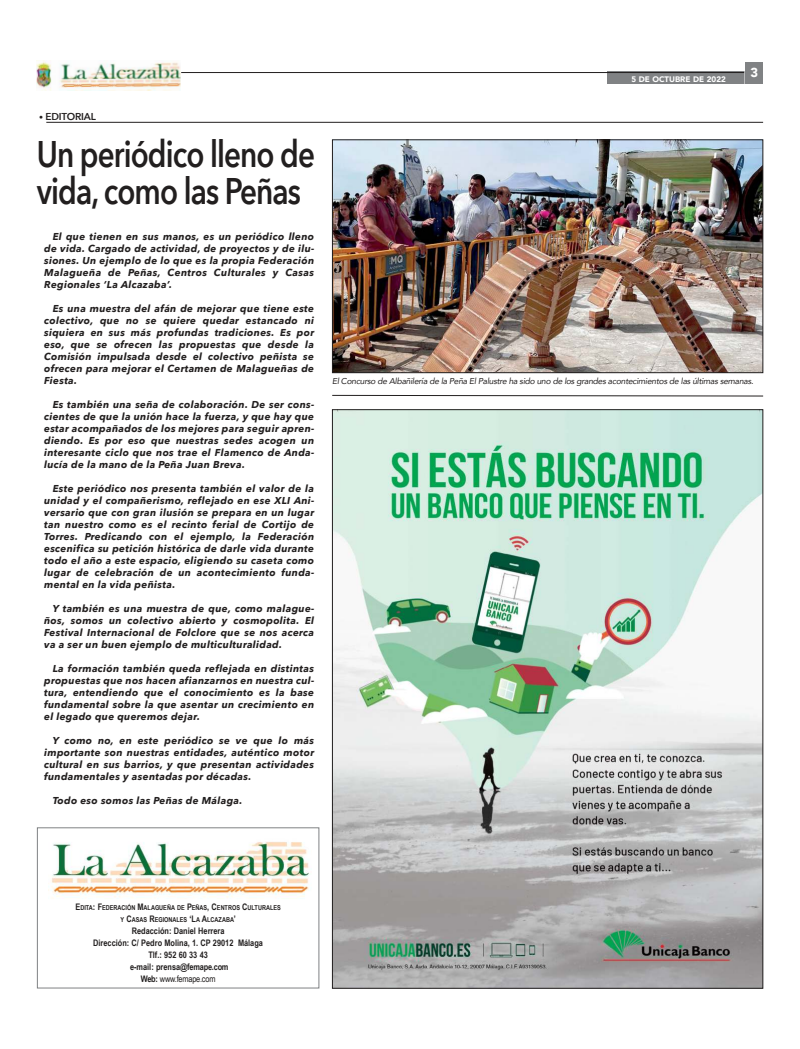
<style>
.page{position:relative;width:800px;height:1049px;background:#fff}
.page>*{position:absolute;margin:0;border:0;box-sizing:border-box;transform-origin:0 0}
.t1{font:600 37px/37px "Avenir Next";letter-spacing:-.03em;color:#221f1f;scale:.8 1}
.t2{font:900 13px "Avenir";color:#fff}
.t3{font:italic 700 10px/12px "Avenir Next";letter-spacing:.03em;color:#221f1f;text-align:justify}
.t4{font:600 10px "Avenir Next";letter-spacing:-.02em;color:#221f1f}
.t5{font:700 9px/12px "Arial Narrow";color:#221f1f;text-align:center}
.t6{font:italic 8.5px "Avenir";letter-spacing:-.03em;color:#221f1f}
.t7{font:900 8px "Avenir";color:#fff}
.t8{font:700 6.8px/12px "Arial Narrow";color:#221f1f;text-align:center}
.s1{font-family:"Avenir";font-weight:400;font-size:8px}
.s2{font-size:9px}
.s3{font-weight:400}
</style>
<div class="page">
<div style="left:37px;top:827px;width:282px;height:161px;border:1px solid #808284"></div>
<img style="left:48px;top:842px;width:261px;height:57px">
<hr style="left:46px;top:122px;width:717px;height:1px;background:#221f1f">
<div style="left:607px;top:72px;width:143px;height:12px;background:#808284"></div>
<hr style="left:181px;top:72px;width:563px;height:1px;background:#221f1f">
<svg style="left:744px;top:71px;width:1px;height:13px"></svg>
<div style="left:745px;top:63px;width:18px;height:21px;background:#808284"></div>
<img style="left:37px;top:60px;width:144px;height:31px">
<img style="left:334px;top:142px;width:427px;height:229px">
<div style="left:332px;top:140px;width:431px;height:233px;border:1px solid #221f1f"></div>
<img style="left:334px;top:411px;width:427px;height:575px">
<svg style="left:332px;top:395px;width:431px;height:1px"></svg>
<p class="t4" style="left:39px;top:112px;width:58px"><span class="s1">ï</span> EDITORIAL</p>
<h1 class="t1" style="left:37px;top:139px;width:349px">Un periódico lleno de vida, como las Peñas</h1>
<p class="t3" style="left:44px;top:231px;width:272px;text-indent:9px">El que tienen en sus manos, es un periódico lleno de vida. Cargado de actividad, de proyectos y de ilu&shy;siones. Un ejemplo de lo que es la propia Federación Malagueña de Peñas, Centros Culturales y Casas Regionales ‘La Alcazaba’.</p>
<p class="t3" style="left:44px;top:303px;width:271px;text-indent:9px">Es una muestra del afán de mejorar que tiene este colectivo, que no se quiere quedar estancado ni siquiera en sus más profundas tradiciones. Es por eso, que se ofrecen las propuestas que desde la Comisión impulsada desde el colectivo peñista se ofrecen para mejorar el Certamen de Malagueñas de Fiesta.</p>
<p class="t3" style="left:44px;top:399px;width:272px;text-indent:9px">Es también una seña de colaboración. De ser cons&shy;cientes de que la unión hace la fuerza, y que hay que estar acompañados de los mejores para seguir apren&shy;diendo. Es por eso que nuestras sedes acogen un interesante ciclo que nos trae el Flamenco de Anda&shy;lucía de la mano de la Peña Juan Breva.</p>
<p class="t3" style="left:44px;top:483px;width:272px;text-indent:9px">Este periódico nos presenta también el valor de la unidad y el compañerismo, reflejado en ese XLI Ani&shy;versario que con gran ilusión se prepara en un lugar tan nuestro como es el recinto ferial de Cortijo de Torres. Predicando con el ejemplo, la Federación escenifica su petición histórica de darle vida durante todo el año a este espacio, eligiendo su caseta como lugar de celebración de un acontecimiento funda&shy;mental en la vida peñista.</p>
<p class="t3" style="left:44px;top:603px;width:272px;text-indent:9px">Y también es una muestra de que, como malague&shy;ños, somos un colectivo abierto y cosmopolita. El Festival Internacional de Folclore que se nos acerca va a ser un buen ejemplo de multiculturalidad.</p>
<p class="t3" style="left:44px;top:663px;width:272px;text-indent:9px">La formación también queda reflejada en distintas propuestas que nos hacen afianzarnos en nuestra cul&shy;tura, entendiendo que el conocimiento es la base fundamental sobre la que asentar un crecimiento en el legado que queremos dejar.</p>
<p class="t3" style="left:44px;top:735px;width:271px;text-indent:9px">Y como no, en este periódico se ve que lo más importante son nuestras entidades, auténtico motor cultural en sus barrios, y que presentan actividades fundamentales y asentadas por décadas.</p>
<p class="t3" style="left:53px;top:795px;width:191px">Todo eso somos las Peñas de Málaga.</p>
<p class="t7" style="left:631px;top:75px;width:96px">5 DE OCTUBRE DE 2022</p>
<h2 class="t2" style="left:750px;top:65px;width:9px">3</h2>
<p class="t6" style="left:332px;top:378px;width:423px">El Concurso de Albañilería de la Peña El Palustre ha sido uno de los grandes acontecimientos de las últimas semanas.</p>
<p class="t8" style="left:75px;top:902px;width:207px"><span class="s2">E</span>DITA<span class="s2">: F</span>EDERACIÓN <span class="s2">M</span>ALAGUEÑA DE <span class="s2">P</span>EÑAS<span class="s2">, C</span>ENTROS <span class="s2">C</span>ULTURALES<br>Y <span class="s2">C</span>ASAS <span class="s2">R</span>EGIONALES <span class="s2">‘L</span>A <span class="s2">A</span>LCAZABA<span class="s2">’</span></p>
<p class="t5" style="left:93px;top:926px;width:171px">Redacción: Daniel Herrera<br>Dirección: C/ Pedro Molina, 1. CP 29012 Málaga<br>Tlf.: 952 60 33 43<br>e-mail: prensa@femape.com<br>Web: <span class="s3">www.femape.com</span></p>
</div>
